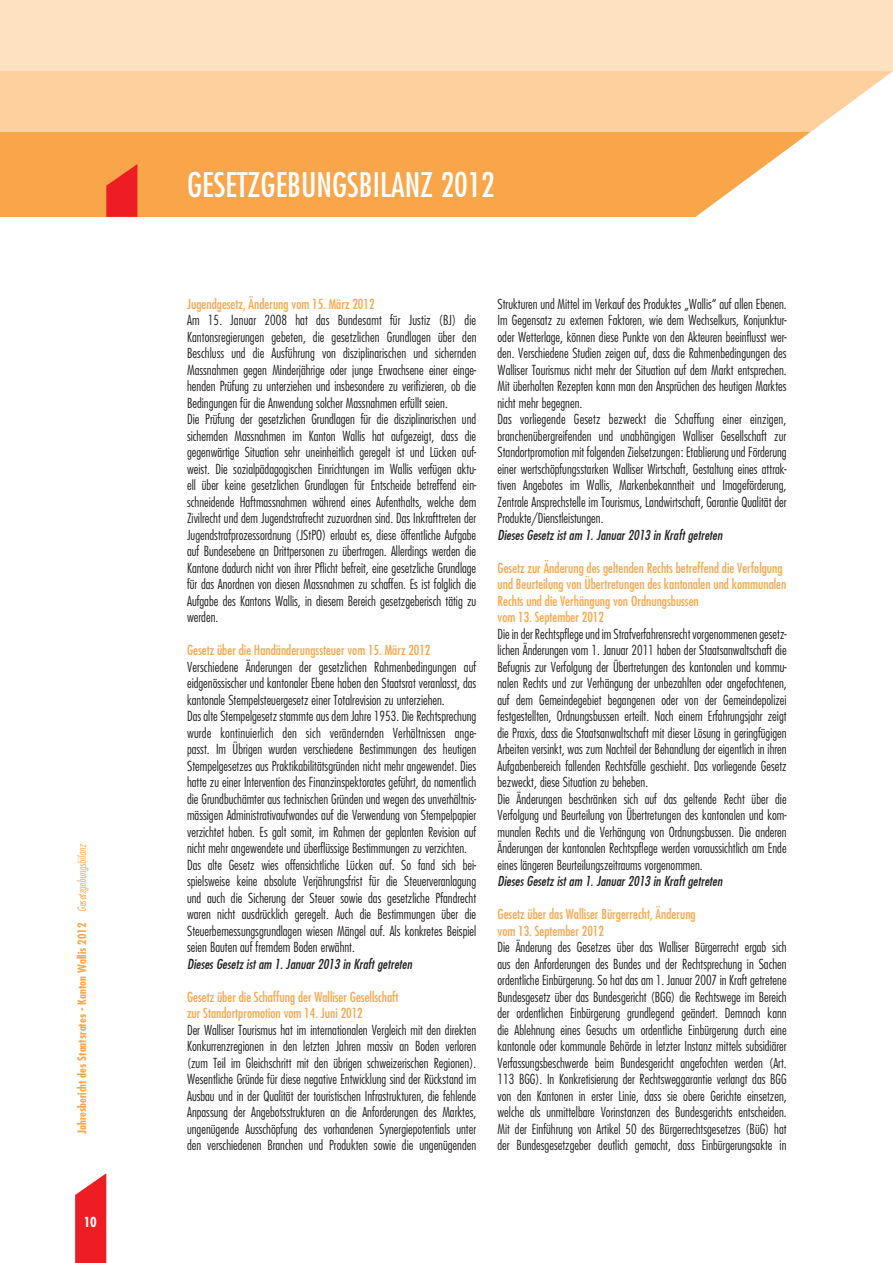
<style>
.page{position:relative;width:893px;height:1263px;background:#fff}
.page>*{position:absolute;margin:0;border:0;box-sizing:border-box;transform-origin:0 0}
.t1{font:33px "Fujiyama";color:#fff}
.t2{font:300 13.5px/16.5px "Fujiyama";color:#231f20}
.t3{font:13.5px/16.5px "Fujiyama";color:#f9a64a}
.t4{font:italic 13.5px "Fujiyama";color:#231f20}
.t5{font:13.5px "Fujiyama";color:#fff}
.t6{font:11.25px "Fujiyama";color:#f9a64a}
.s1{font-weight:300;font-style:italic}
</style>
<div class="page">
<svg style="left:75px;top:1173px;width:31px;height:90px;background:#f03a3f"></svg>
<div style="left:0;top:0;width:893px;height:133px;background:#fee1c1"></div>
<div style="left:0;top:71px;width:893px;height:145px;background:#fdd09e"></div>
<div style="left:0;top:132px;width:893px;height:85px;background:#f9a64a"></div>
<svg style="left:106px;top:164px;width:31px;height:53px"></svg>
<svg style="left:695px;top:71px;width:198px;height:146px"></svg>
<p class="t6" style="left:75px;top:1134px;width:291px;rotate:-90deg">Jahresbericht des Staatsrates - Kanton Wallis 2012 <span class="s1">Gesetzgebungsbilanz</span></p>
<p class="t5" style="left:84px;top:1213px;width:15px">10</p>
<h1 class="t1" style="left:187px;top:164px;width:309px">GESETZGEBUNGSBILANZ 2012</h1>
<p class="t3" style="left:187px;top:295px;width:189px">Jugendgesetz, Änderung vom 15. März 2012</p>
<p class="t2" style="left:187px;top:312px;width:291px">Am 15. Januar 2008 hat das Bundesamt für Justiz (BJ) die Kantonsregierungen gebeten, die gesetzlichen Grundlagen über den Beschluss und die Ausführung von disziplinarischen und sichernden Massnahmen gegen Minderjährige oder junge Erwachsene einer einge&shy;henden Prüfung zu unterziehen und insbesondere zu verifizieren, ob die Bedingungen für die Anwendung solcher Massnahmen erfüllt seien.<br>Die Prüfung der gesetzlichen Grundlagen für die disziplinarischen und sichernden Massnahmen im Kanton Wallis hat aufgezeigt, dass die gegenwärtige Situation sehr uneinheitlich geregelt ist und Lücken auf&shy;weist. Die sozialpädagogischen Einrichtungen im Wallis verfügen aktu&shy;ell über keine gesetzlichen Grundlagen für Entscheide betreffend ein&shy;schneidende Haftmassnahmen während eines Aufenthalts, welche dem Zivilrecht und dem Jugendstrafrecht zuzuordnen sind. Das Inkrafttreten der Jugendstrafprozessordnung (JStPO) erlaubt es, diese öffentliche Aufgabe auf Bundesebene an Drittpersonen zu übertragen. Allerdings werden die Kantone dadurch nicht von ihrer Pflicht befreit, eine gesetzliche Grundlage für das Anordnen von diesen Massnahmen zu schaffen. Es ist folglich die Aufgabe des Kantons Wallis, in diesem Bereich gesetzgeberisch tätig zu werden.</p>
<p class="t3" style="left:187px;top:642px;width:245px">Gesetz über die Handänderungssteuer vom 15. März 2012</p>
<p class="t2" style="left:187px;top:658px;width:291px">Verschiedene Änderungen der gesetzlichen Rahmenbedingungen auf eidgenössischer und kantonaler Ebene haben den Staatsrat veranlasst, das kantonale Stempelsteuergesetz einer Totalrevision zu unterziehen.<br>Das alte Stempelgesetz stammte aus dem Jahre 1953. Die Rechtsprechung wurde kontinuierlich den sich verändernden Verhältnissen ange&shy;passt. Im Übrigen wurden verschiedene Bestimmungen des heutigen Stempelgesetzes aus Praktikabilitätsgründen nicht mehr angewendet. Dies hatte zu einer Intervention des Finanzinspektorates geführt, da namentlich die Grundbuchämter aus technischen Gründen und wegen des unverhältnis&shy;mässigen Administrativaufwandes auf die Verwendung von Stempelpapier verzichtet haben. Es galt somit, im Rahmen der geplanten Revision auf nicht mehr angewendete und überflüssige Bestimmungen zu verzichten.<br>Das alte Gesetz wies offensichtliche Lücken auf. So fand sich bei&shy;spielsweise keine absolute Verjährungsfrist für die Steuerveranlagung und auch die Sicherung der Steuer sowie das gesetzliche Pfandrecht waren nicht ausdrücklich geregelt. Auch die Bestimmungen über die Steuerbemessungsgrundlagen wiesen Mängel auf. Als konkretes Beispiel seien Bauten auf fremdem Boden erwähnt.</p>
<p class="t4" style="left:187px;top:955px;width:226px">Dieses Gesetz ist am 1. Januar 2013 in Kraft getreten</p>
<p class="t3" style="left:187px;top:988px;width:213px">Gesetz über die Schaffung der Walliser Gesellschaft zur Standortpromotion vom 14. Juni 2012</p>
<p class="t2" style="left:187px;top:1021px;width:291px;text-align:justify">Der Walliser Tourismus hat im internationalen Vergleich mit den direkten Konkurrenzregionen in den letzten Jahren massiv an Boden verloren (zum Teil im Gleichschritt mit den übrigen schweizerischen Regionen).<br>Wesentliche Gründe für diese negative Entwicklung sind der Rückstand im Ausbau und in der Qualität der touristischen Infrastrukturen, die fehlende Anpassung der Angebotsstrukturen an die Anforderungen des Marktes, ungenügende Ausschöpfung des vorhandenen Synergiepotentials unter den verschiedenen Branchen und Produkten sowie die ungenügenden</p>
<p class="t2" style="left:497px;top:295px;width:291px">Strukturen und Mittel im Verkauf des Produktes „Wallis“ auf allen Ebenen.<br>Im Gegensatz zu externen Faktoren, wie dem Wechselkurs, Konjunktur&shy;oder Wetterlage, können diese Punkte von den Akteuren beeinflusst wer&shy;den. Verschiedene Studien zeigen auf, dass die Rahmenbedingungen des Walliser Tourismus nicht mehr der Situation auf dem Markt entsprechen.<br>Mit überholten Rezepten kann man den Ansprüchen des heutigen Marktes nicht mehr begegnen.<br>Das vorliegende Gesetz bezweckt die Schaffung einer einzigen, branchenübergreifenden und unabhängigen Walliser Gesellschaft zur Standortpromotion mit folgenden Zielsetzungen : Etablierung und Förderung einer wertschöpfungsstarken Walliser Wirtschaft, Gestaltung eines attrak&shy;tiven Angebotes im Wallis, Markenbekanntheit und Imageförderung, Zentrale Ansprechstelle im Tourismus, Landwirtschaft, Garantie Qualität der Produkte/Dienstleistungen.</p>
<p class="t4" style="left:497px;top:526px;width:226px">Dieses Gesetz ist am 1. Januar 2013 in Kraft getreten</p>
<p class="t3" style="left:497px;top:559px;width:290px">Gesetz zur Änderung des geltenden Rechts betreffend die Verfolgung und Beurteilung von Übertretungen des kantonalen und kommunalen Rechts und die Verhängung von Ordnungsbussen<br>vom 13. September 2012</p>
<p class="t2" style="left:497px;top:625px;width:291px">Die in der Rechtspflege und im Strafverfahrensrecht vorgenommenen gesetz&shy;lichen Änderungen vom 1. Januar 2011 haben der Staatsanwaltschaft die Befugnis zur Verfolgung der Übertretungen des kantonalen und kommu&shy;nalen Rechts und zur Verhängung der unbezahlten oder angefochtenen, auf dem Gemeindegebiet begangenen oder von der Gemeindepolizei festgestellten, Ordnungsbussen erteilt. Nach einem Erfahrungsjahr zeigt die Praxis, dass die Staatsanwaltschaft mit dieser Lösung in geringfügigen Arbeiten versinkt, was zum Nachteil der Behandlung der eigentlich in ihren Aufgabenbereich fallenden Rechtsfälle geschieht. Das vorliegende Gesetz bezweckt, diese Situation zu beheben.<br>Die Änderungen beschränken sich auf das geltende Recht über die Verfolgung und Beurteilung von Übertretungen des kantonalen und kom&shy;munalen Rechts und die Verhängung von Ordnungsbussen. Die anderen Änderungen der kantonalen Rechtspflege werden voraussichtlich am Ende eines längeren Beurteilungszeitraums vorgenommen.</p>
<p class="t4" style="left:497px;top:872px;width:226px">Dieses Gesetz ist am 1. Januar 2013 in Kraft getreten</p>
<p class="t3" style="left:497px;top:905px;width:200px">Gesetz über das Walliser Bürgerrecht, Änderung vom 13. September 2012</p>
<p class="t2" style="left:497px;top:938px;width:291px;text-align:justify">Die Änderung des Gesetzes über das Walliser Bürgerrecht ergab sich aus den Anforderungen des Bundes und der Rechtsprechung in Sachen ordentliche Einbürgerung. So hat das am 1. Januar 2007 in Kraft getretene Bundesgesetz über das Bundesgericht (BGG) die Rechtswege im Bereich der ordentlichen Einbürgerung grundlegend geändert. Demnach kann die Ablehnung eines Gesuchs um ordentliche Einbürgerung durch eine kantonale oder kommunale Behörde in letzter Instanz mittels subsidiärer Verfassungsbeschwerde beim Bundesgericht angefochten werden (Art.<br>113 BGG). In Konkretisierung der Rechtsweggarantie verlangt das BGG von den Kantonen in erster Linie, dass sie obere Gerichte einsetzen, welche als unmittelbare Vorinstanzen des Bundesgerichts entscheiden.<br>Mit der Einführung von Artikel 50 des Bürgerrechtsgesetzes (BüG) hat der Bundesgesetzgeber deutlich gemacht, dass Einbürgerungsakte in</p>
</div>
